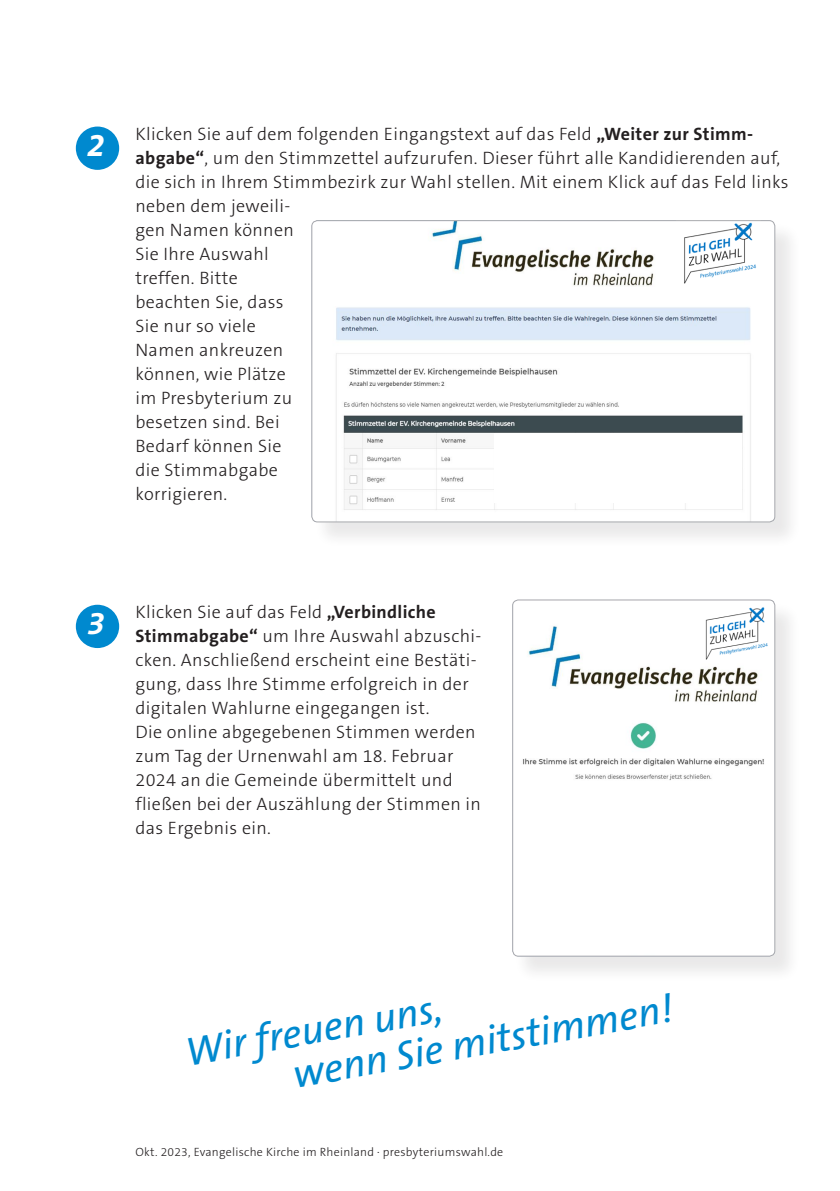
<style>
.page{position:relative;width:840px;height:1191px;background:#fff}
.page>*{position:absolute;margin:0;border:0;box-sizing:border-box;transform-origin:0 0}
.t1{font:italic 40.4px "The Sans OT5 Plain";color:#0089cf}
.t2{font:italic 700 32px "The Sans OT7";color:#fff}
.t3{font:300 18px/24px "The Sans OT3";letter-spacing:.02em;color:#231f20}
.t4{font:17.4px "Arial";color:#000}
.t5{font:300 12px "The Sans OT3";letter-spacing:.02em;color:#231f20}
.s1{font-family:"The Sans OT7";font-weight:700}
</style>
<div class="page">
<div style="left:313px;top:222px;width:487px;height:326px;background:#231f20;opacity:.1"></div>
<svg style="left:312px;top:221px;width:462px;height:301px"></svg>
<img style="left:676px;top:222px;width:84px;height:61px">
<div style="left:494px;top:434px;width:247px;height:69px;background:#fff"></div>
<div style="left:311px;top:220px;width:463px;height:302px;border:1px solid #a8a9ad;border-radius:6px"></div>
<div style="left:514px;top:601px;width:287px;height:381px;background:#231f20;opacity:.1"></div>
<svg style="left:513px;top:600px;width:261px;height:356px"></svg>
<img style="left:699px;top:604px;width:71px;height:56px">
<div style="left:512px;top:599px;width:262px;height:357px;border:1px solid #a8a9ad;border-radius:6px"></div>
<div style="left:76px;top:127px;width:43px;height:43px;background:#0089cf;border-radius:50%"></div>
<div style="left:76px;top:605px;width:43px;height:43px;background:#0089cf;border-radius:50%"></div>
<p class="t2" style="left:87px;top:125px;width:19px">2</p>
<p class="t3" style="left:135px;top:122px;width:619px">Klicken Sie auf dem folgenden Eingangstext auf das Feld <span class="s1">„Weiter zur Stimm-</span></p>
<p class="t3" style="left:135px;top:146px;width:654px"><span class="s1">abgabe“</span>, um den Stimmzettel aufzurufen. Dieser führt alle Kandidierenden auf, die sich in Ihrem Stimmbezirk zur Wahl stellen. Mit einem Klick auf das Feld links neben dem jeweili-<br>gen Namen können<br>Sie Ihre Auswahl<br>treffen. Bitte<br>beachten Sie, dass<br>Sie nur so viele<br>Namen ankreuzen<br>können, wie Plätze<br>im Presbyterium zu<br>besetzen sind. Bei<br>Bedarf können Sie<br>die Stimmabgabe<br>korrigieren.</p>
<p class="t2" style="left:87px;top:603px;width:19px">3</p>
<p class="t4" style="left:265px;top:600px;width:255px">Digitale Presbyteriumswahl 2024</p>
<p class="t3" style="left:135px;top:600px;width:347px">Klicken Sie auf das Feld <span class="s1">„Verbindliche Stimmabgabe“</span> um Ihre Auswahl abzuschi&shy;cken. Anschließend erscheint eine Bestäti&shy;gung, dass Ihre Stimme erfolgreich in der digitalen Wahlurne eingegangen ist.<br>Die online abgegebenen Stimmen werden zum Tag der Urnenwahl am 18. Februar 2024 an die Gemeinde übermittelt und fließen bei der Auszählung der Stimmen in das Ergebnis ein.</p>
<p class="t1" style="left:288px;top:1049px;width:386px;rotate:-10deg">wenn Sie mitstimmen!</p>
<p class="t1" style="left:181px;top:1026px;width:261px;rotate:-10deg">Wir freuen uns,</p>
<p class="t5" style="left:135px;top:1143px;width:369px">Okt. 2023, Evangelische Kirche im Rheinland · presbyteriumswahl.de</p>
</div>
